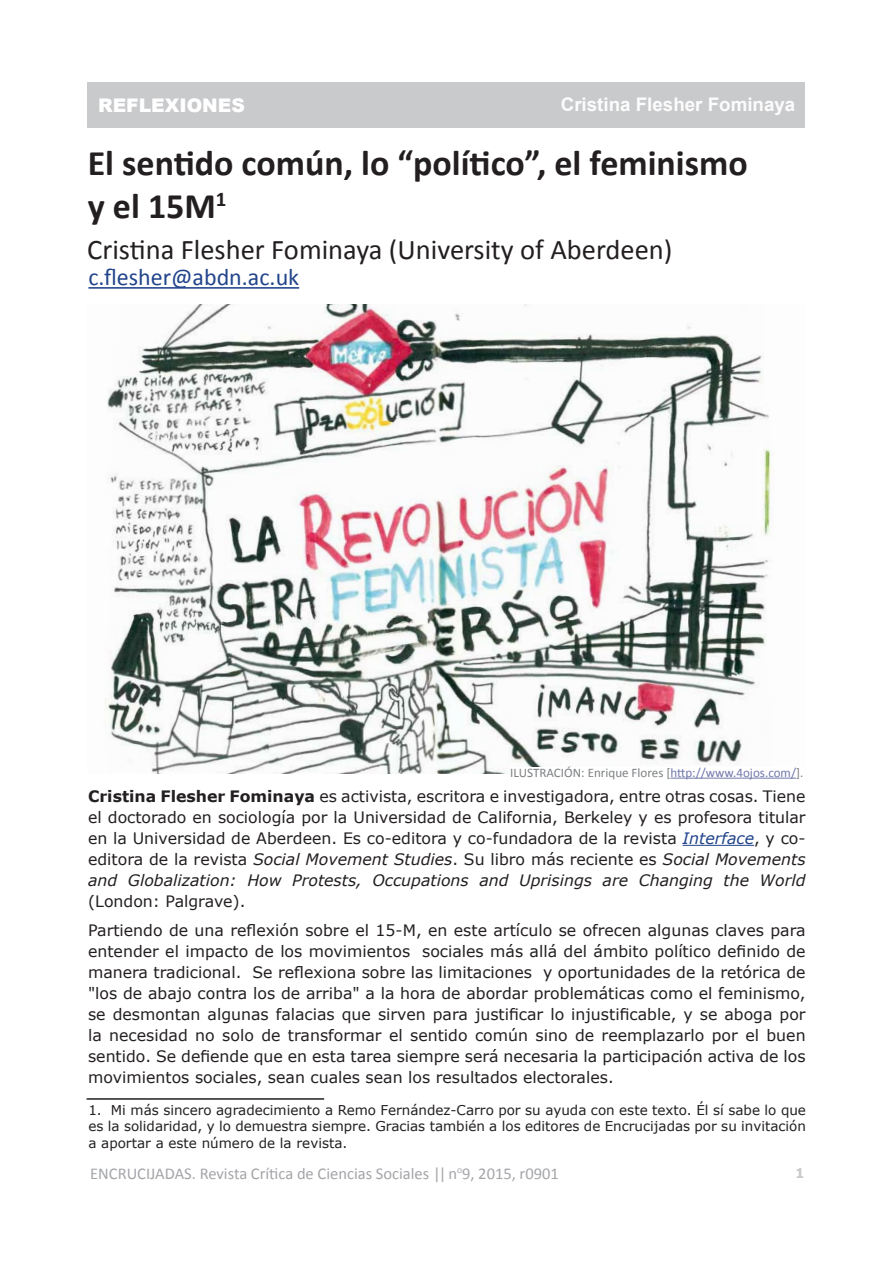
<style>
.page{position:relative;width:893px;height:1263px;background:#fff}
.page>*{position:absolute;margin:0;border:0;box-sizing:border-box;transform-origin:0 0}
.t1{font:700 36px/43.2px "Calibri";color:#231f20}
.t2{font:28.5px "Calibri";color:#231f20}
.t3{font:24px "Calibri";color:#21448b}
.t4{font:700 18.75px "Arial";color:#fcfcfc}
.t5{font:900 18.75px "Arial";color:#fff}
.t6{font:16.5px "Calibri";color:#a4a5a9}
.t7{font:15.75px/21px "Verdana";color:#231f20;text-align:justify}
.t8{font:13.5px/16.2px "Verdana";color:#231f20;text-align:justify}
.t9{font:700 13.5px "Verdana";color:#c9cacc}
.t10{font:13.05px "Calibri";color:#7e8083}
.s1{color:#7278ac}
.s2{font-weight:700}
.s3{font-style:italic;color:#21448b}
.s4{font-style:italic}
</style>
<div class="page">
<div style="left:87px;top:82px;width:718px;height:45px;background:#c9cacc"></div>
<hr style="left:683px;top:845px;width:71px;height:1px;background:#21448b">
<img style="left:104px;top:304px;width:668px;height:470px">
<div style="left:510px;top:767px;width:312px;height:15px;background:#fff"></div>
<hr style="left:670px;top:778px;width:126px;height:1px;background:#7278ac">
<hr style="left:87px;top:1098px;width:237px;height:2px;background:#231f20">
<hr style="left:88px;top:287px;width:211px;height:2px;background:#21448b">
<p class="t5" style="left:98px;top:91px;width:148px">REFLEXIONES</p>
<p class="t4" style="left:561px;top:93px;width:236px">Cristina Flesher Fominaya</p>
<p class="t1" style="left:88px;top:140px;width:662px">El sentido común, lo “político”, el feminismo y el 15M<sup>1</sup></p>
<p class="t2" style="left:87px;top:232px;width:587px">Cristina Flesher Fominaya (University of Aberdeen)</p>
<p class="t3" style="left:88px;top:262px;width:212px">c.flesher@abdn.ac.uk</p>
<p class="t10" style="left:510px;top:764px;width:295px">ILUSTRACIÓN: Enrique Flores [<span class="s1">http://www.4ojos.com/</span>].</p>
<p class="t7" style="left:88px;top:785px;width:719px"><span class="s2">Cristina Flesher Fominaya</span> es activista, escritora e investigadora, entre otras cosas. Tiene el doctorado en sociología por la Universidad de California, Berkeley y es profesora titular en la Universidad de Aberdeen. Es co-editora y co-fundadora de la revista <span class="s3">Interface</span>, y co&shy;editora de la revista <span class="s4">Social Movement Studies</span>. Su libro más reciente es <span class="s4">Social Movements and Globalization: How Protests, Occupations and Uprisings are Changing the World </span>(London: Palgrave).</p>
<p class="t7" style="left:88px;top:920px;width:719px">Partiendo de una reflexión sobre el 15-M, en este artículo se ofrecen algunas claves para entender el impacto de los movimientos sociales más allá del ámbito político definido de manera tradicional. Se reflexiona sobre las limitaciones y oportunidades de la retórica de "los de abajo contra los de arriba" a la hora de abordar problemáticas como el feminismo, se desmontan algunas falacias que sirven para justificar lo injustificable, y se aboga por la necesidad no solo de transformar el sentido común sino de reemplazarlo por el buen sentido. Se defiende que en esta tarea siempre será necesaria la participación activa de los movimientos sociales, sean cuales sean los resultados electorales.</p>
<p class="t8" style="left:88px;top:1102px;width:719px">1. Mi más sincero agradecimiento a Remo Fernández-Carro por su ayuda con este texto. Él sí sabe lo que es la solidaridad, y lo demuestra siempre. Gracias también a los editores de Encrucijadas por su invitación a aportar a este número de la revista.</p>
<p class="t6" style="left:90px;top:1163px;width:470px">ENCRUCIJADAS. Revista Crítica de Ciencias Sociales || n<sup>o</sup>9, 2015, r0901</p>
<p class="t9" style="left:795px;top:1164px;width:11px">1</p>
</div>
